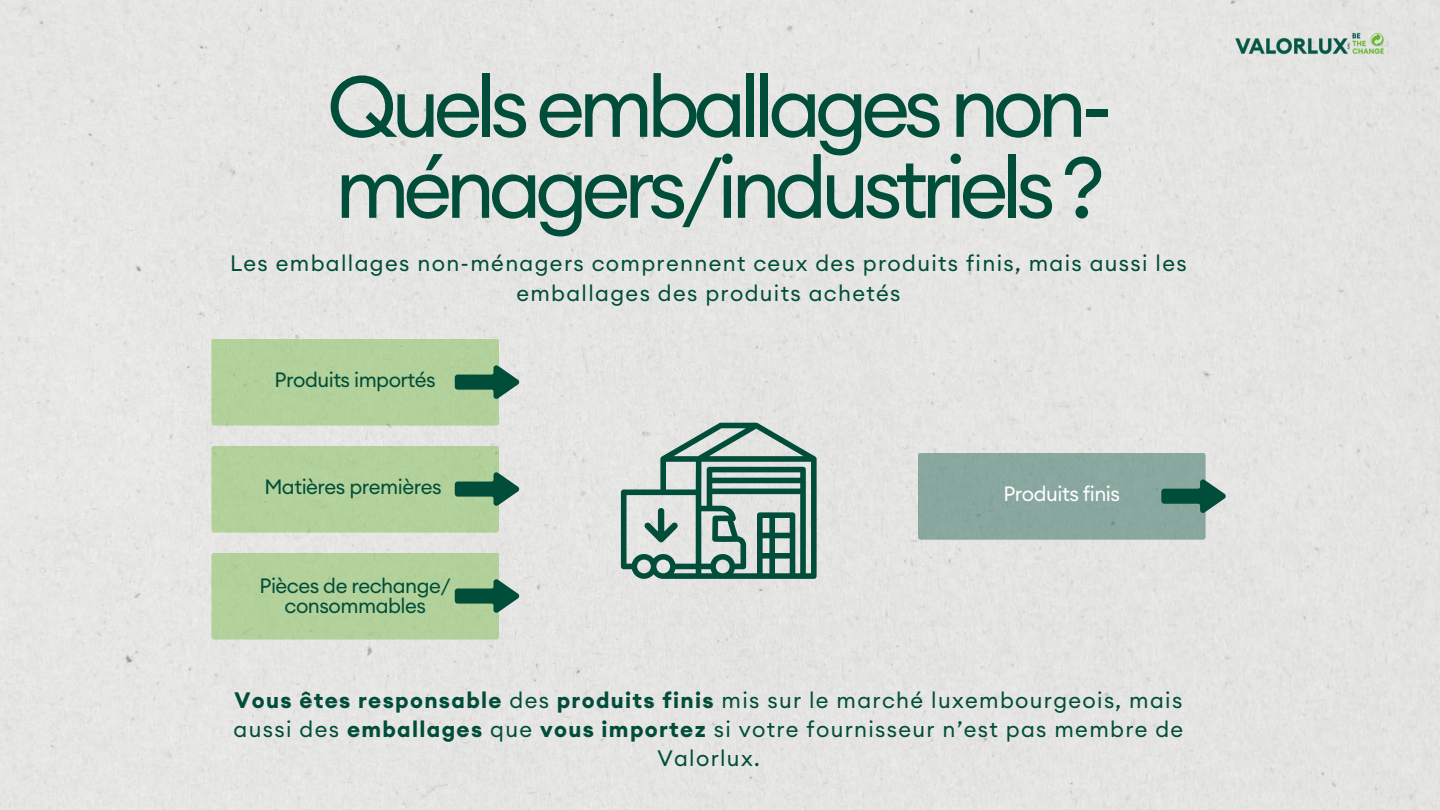
<style>
.page{position:relative;width:1440px;height:810px;background:#e5e5e3}
.page>*{position:absolute;margin:0;border:0;box-sizing:border-box;transform-origin:0 0}
.t1{font:85px/81px "Euclid Circular A";letter-spacing:-.08em;color:#004d39}
.t2{font:22px/29.2px "Euclid Circular A";letter-spacing:.06em;color:#004d39;text-align:center}
.t3{font:20.5px/20px "Euclid Circular A";letter-spacing:-.025em;color:#004d39;text-align:center}
.t4{font:20.5px "Euclid Circular A";letter-spacing:-.025em;color:#fff}
.s1{font-weight:700}
</style>
<div class="page">
<svg style="left:211px;top:339px;width:308px;height:87px;background:#adcc9a"></svg>
<svg style="left:211px;top:446px;width:308px;height:87px;background:#adcc9a"></svg>
<svg style="left:211px;top:553px;width:308px;height:87px;background:#adcc9a"></svg>
<svg style="left:918px;top:453px;width:308px;height:87px;background:#88a69d"></svg>
<svg style="left:621px;top:423px;width:196px;height:156px;background:#96b0a8"></svg>
<img style="left:1229px;top:32px;width:162px;height:24px">
<p class="t1" style="left:327px;top:65px;width:788px">Quels emballages non&shy;ménagers/industriels ?</p>
<p class="t2" style="left:230px;top:249px;width:958px">Les emballages non-ménagers comprennent ceux des produits finis, mais aussi les emballages des produits achetés</p>
<h1 class="t3" style="left:275px;top:370px;width:163px">Produits importés</h1>
<p class="t3" style="left:264px;top:476px;width:179px">Matières premières</p>
<p class="t4" style="left:1003px;top:481px;width:118px">Produits finis</p>
<p class="t3" style="left:260px;top:575px;width:193px">Pièces de rechange/ consommables</p>
<p class="t2" style="left:234px;top:685px;width:951px"><span class="s1">Vous êtes responsable</span> des <span class="s1">produits finis</span> mis sur le marché luxembourgeois, mais aussi des <span class="s1">emballages</span> que <span class="s1">vous importez</span> si votre fournisseur n’est pas membre de<br>Valorlux.</p>
</div>
